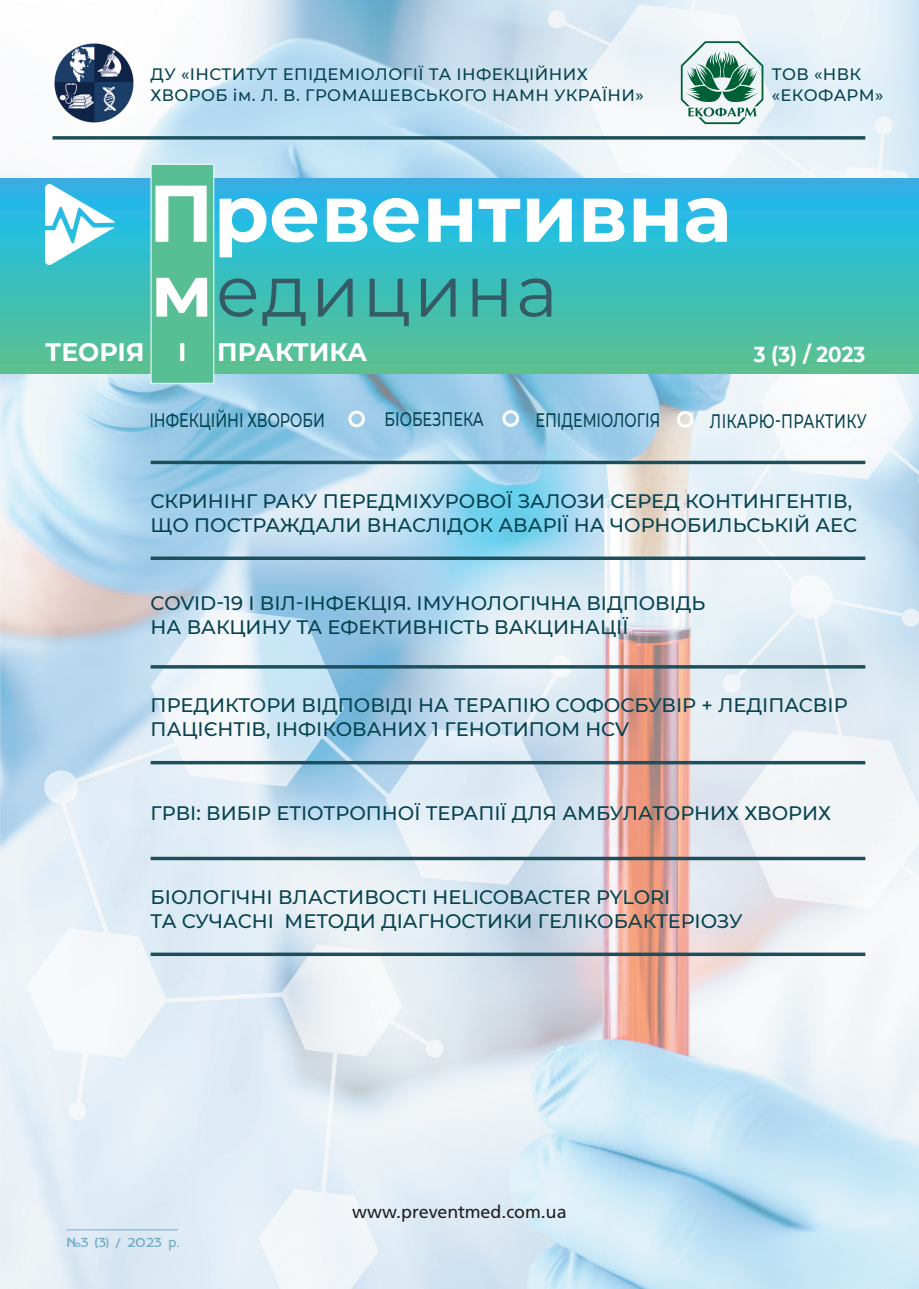
<style>
.page{position:relative;width:919px;height:1289px;background:#fff}
.page>*{position:absolute;margin:0;border:0;box-sizing:border-box;transform-origin:0 0}
.t1{font:700 80.1px "Montserrat";color:#fff}
.t2{font:72px "Montserrat";letter-spacing:.035em;color:#345b66}
.t3{font:700 25.2px "Montserrat";color:#fff}
.t4{font:700 21.6px "Montserrat";color:#fff;scale:.92 1}
.t5{font:500 19.5px/24px "Montserrat";color:#06434f}
.t6{font:500 19.5px "Montserrat";color:#06434f;scale:.74 1}
.t7{font:500 19.5px "Montserrat";letter-spacing:.025em;color:#06434f;scale:.74 1}
.t8{font:17.85px "Free Set C";color:#231f20}
.t9{font:500 16.5px/21px "Montserrat";letter-spacing:.025em;color:#06434f}
.t10{font:15px "Ambassadore Type";color:#006991}
.s1{font-weight:700;color:#fff}
</style>
<div class="page">
<img style="left:0;top:0;width:918px;height:1288px">
<img style="left:0;top:178px;width:918px;height:196px">
<div style="left:151px;top:164px;width:63px;height:219px;background:#58bf94;border:1px solid #fff"></div>
<img style="left:45px;top:185px;width:69px;height:79px">
<img style="left:53px;top:41px;width:82px;height:83px">
<svg style="left:53px;top:136px;width:812px;height:4px"></svg>
<svg style="left:151px;top:460px;width:714px;height:4px;fill:#1c4f5b"></svg>
<svg style="left:151px;top:556px;width:714px;height:4px;fill:#1c4f5b"></svg>
<hr style="left:151px;top:665px;width:714px;height:3px;background:#1c4f5b">
<hr style="left:151px;top:761px;width:714px;height:3px;background:#1c4f5b">
<svg style="left:151px;top:856px;width:714px;height:4px;fill:#1c4f5b"></svg>
<svg style="left:151px;top:952px;width:714px;height:4px;fill:#1c4f5b"></svg>
<div style="left:502px;top:410px;width:17px;height:17px;border:3px solid #fff;border-radius:50%"></div>
<div style="left:348px;top:410px;width:17px;height:17px;border:3px solid #fff;border-radius:50%"></div>
<div style="left:676px;top:411px;width:17px;height:16px;border:3px solid #fff;border-radius:50%"></div>
<svg style="left:680px;top:41px;width:83px;height:83px"></svg>
<p class="t9" style="left:151px;top:63px;width:495px">ДУ «ІНСТИТУТ ЕПІДЕМІОЛОГІЇ ТА ІНФЕКЦІЙНИХ<br>ХВОРОБ ім. Л. В. ГРОМАШЕВСЬКОГО НАМН УКРАЇНИ»</p>
<p class="t9" style="left:771px;top:63px;width:91px">ТОВ «НВК</p>
<p class="t9" style="left:771px;top:84px;width:113px">«ЕКОФАРМ»</p>
<p class="t1" style="left:148px;top:155px;width:584px">Превентивна</p>
<p class="t2" style="left:151px;top:241px;width:408px"><span class="s1">м</span>едицина</p>
<p class="t3" style="left:45px;top:334px;width:101px">ТЕОРІЯ</p>
<p class="t3" style="left:178px;top:334px;width:191px">І ПРАКТИКА</p>
<p class="t4" style="left:753px;top:339px;width:123px">3 (3) / 2023</p>
<p class="t6" style="left:149px;top:406px;width:239px">ІНФЕКЦІЙНІ ХВОРОБИ</p>
<p class="t6" style="left:384px;top:406px;width:135px">БІОБЕЗПЕКА</p>
<p class="t6" style="left:535px;top:406px;width:170px">ЕПІДЕМІОЛОГІЯ</p>
<p class="t7" style="left:709px;top:407px;width:213px">ЛІКАРЮ-ПРАКТИКУ</p>
<p class="t5" style="left:151px;top:488px;width:708px">СКРИНІНГ РАКУ ПЕРЕДМІХУРОВОЇ ЗАЛОЗИ СЕРЕД КОНТИНГЕНТІВ,<br>ЩО ПОСТРАЖДАЛИ ВНАСЛІДОК АВАРІЇ НА ЧОРНОБИЛЬСЬКІЙ АЕС</p>
<p class="t5" style="left:151px;top:590px;width:556px">COVID-19 І ВІЛ-ІНФЕКЦІЯ. ІМУНОЛОГІЧНА ВІДПОВІДЬ<br>НА ВАКЦИНУ ТА ЕФЕКТИВНІСТЬ ВАКЦИНАЦІЇ</p>
<p class="t5" style="left:151px;top:692px;width:698px">ПРЕДИКТОРИ ВІДПОВІДІ НА ТЕРАПІЮ СОФОСБУВІР + ЛЕДІПАСВІР<br>ПАЦІЄНТІВ, ІНФІКОВАНИХ 1 ГЕНОТИПОМ HCV</p>
<p class="t5" style="left:151px;top:800px;width:682px">ГРВІ: ВИБІР ЕТІОТРОПНОЇ ТЕРАПІЇ ДЛЯ АМБУЛАТОРНИХ ХВОРИХ</p>
<p class="t5" style="left:151px;top:884px;width:593px">БІОЛОГІЧНІ ВЛАСТИВОСТІ HELICOBACTER PYLORI<br>ТА СУЧАСНІ МЕТОДИ ДІАГНОСТИКИ ГЕЛІКОБАКТЕРІОЗУ</p>
<p class="t10" style="left:67px;top:1235px;width:114px">№3 (3) / 2023 р.</p>
<p class="t8" style="left:352px;top:1202px;width:216px">www.preventmed.com.ua</p>
</div>
